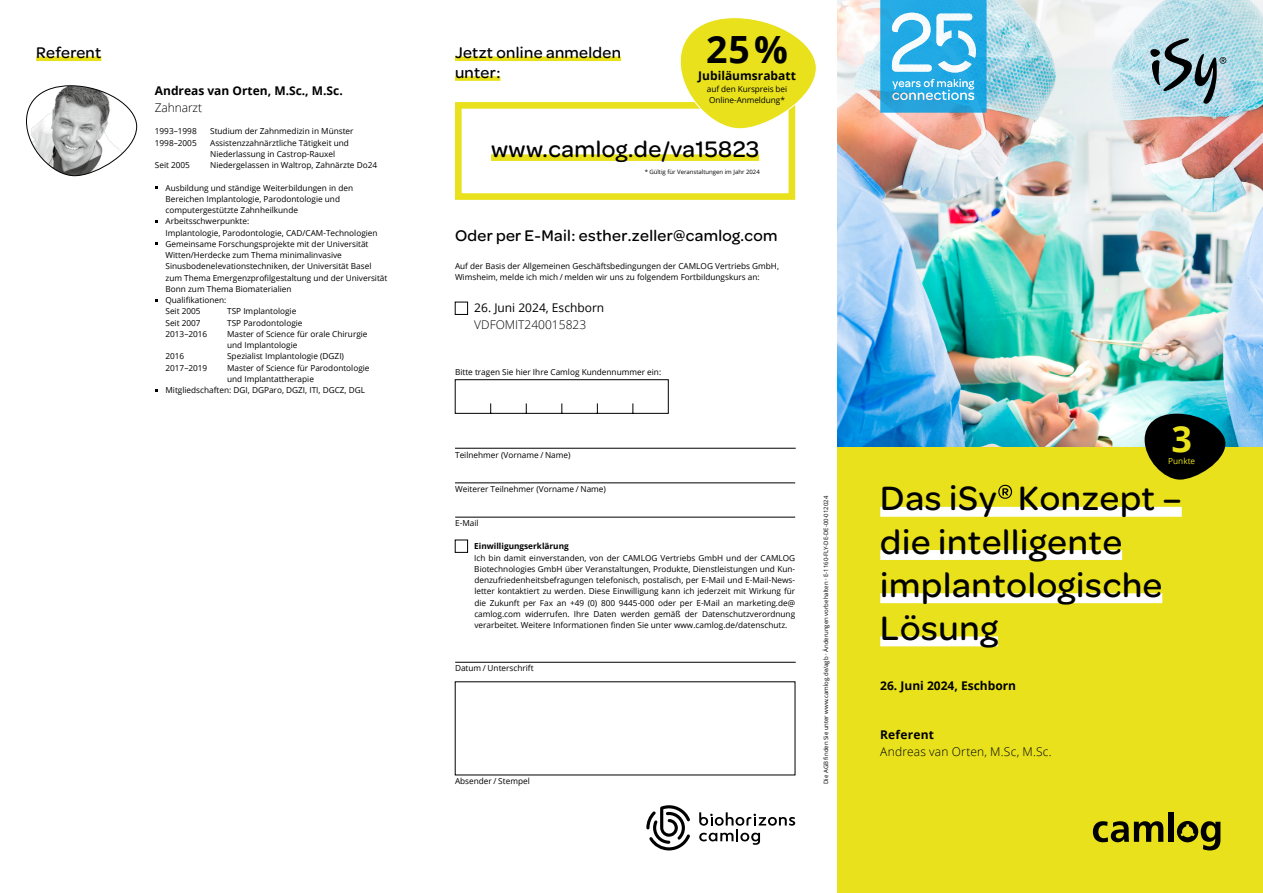
<style>
.page{position:relative;width:1263px;height:893px;background:#fff}
.page>*{position:absolute;margin:0;border:0;box-sizing:border-box;transform-origin:0 0}
.t1{font:700 37.5px "Open Sans";color:#000}
.t2{font:500 36px/43.2px "Omnes";letter-spacing:.02em;color:#000}
.t3{font:700 36px "Open Sans";color:#e8e11c}
.t4{font:500 24px "Omnes";letter-spacing:.02em;color:#000}
.t5{font:500 16.5px/19.8px "Omnes";letter-spacing:.02em;color:#000}
.t6{font:700 12px "Open Sans";color:#000}
.t7{font:300 12px "Open Sans";color:#000}
.t8{font:12px "Open Sans";color:#000}
.t9{font:700 12px "Open Sans";letter-spacing:.02em;color:#000}
.t10{font:8.25px/11.2px "Open Sans";color:#000}
.t11{font:700 8.25px "Open Sans";color:#000}
.t12{font:8.25px "Open Sans";color:#e8e11c}
.t13{font:6px "Open Sans";color:#000}
</style>
<div class="page">
<div style="left:838px;top:446px;width:425px;height:447px;background:#e8e11c"></div>
<div style="left:455px;top:102px;width:340px;height:98px;border:7px solid #e8e11c"></div>
<div style="left:491px;top:154px;width:268px;height:7px;background:#e8e11c"></div>
<img style="left:838px;top:0;width:425px;height:446px">
<hr style="left:455px;top:57px;width:166px;height:4px;background:#e8e11c">
<div style="left:455px;top:76px;width:45px;height:5px;background:#e8e11c"></div>
<svg style="left:699px;top:812px;width:96px;height:33px"></svg>
<svg style="left:646px;top:805px;width:44px;height:45px"></svg>
<hr style="left:455px;top:448px;width:341px;height:1px;background:#000">
<hr style="left:455px;top:483px;width:340px;height:1px;background:#000">
<hr style="left:455px;top:517px;width:340px;height:1px;background:#000">
<hr style="left:455px;top:662px;width:341px;height:1px;background:#000">
<div style="left:455px;top:540px;width:13px;height:13px;border:1px solid #000"></div>
<svg style="left:455px;top:379px;width:214px;height:35px"></svg>
<svg style="left:1093px;top:821px;width:70px;height:21px"></svg>
<div style="left:1168px;top:812px;width:6px;height:30px;background:#000"></div>
<svg style="left:1177px;top:821px;width:43px;height:29px"></svg>
<svg style="left:1150px;top:38px;width:76px;height:66px;background:#8aa8b1"></svg>
<div style="left:455px;top:302px;width:13px;height:13px;border:1px solid #000"></div>
<svg style="left:679px;top:17px;width:138px;height:112px"></svg>
<hr style="left:36px;top:57px;width:65px;height:4px;background:#e8e11c">
<svg style="left:880px;top:0;width:106px;height:113px;background:#4eb8e7"></svg>
<svg style="left:1144px;top:414px;width:81px;height:66px;background:#2a3518"></svg>
<svg style="left:998px;top:485px;width:14px;height:14px"></svg>
<svg style="left:26px;top:85px;width:111px;height:91px"></svg>
<div style="left:880px;top:507px;width:302px;height:10px;background:#fff"></div>
<div style="left:880px;top:550px;width:242px;height:10px;background:#fff"></div>
<div style="left:880px;top:593px;width:282px;height:10px;background:#fff"></div>
<div style="left:880px;top:636px;width:118px;height:10px;background:#fff"></div>
<h3 class="t5" style="left:36px;top:42px;width:67px">Referent</h3>
<h3 class="t6" style="left:155px;top:82px;width:189px">Andreas van Orten, M.Sc., M.Sc.</h3>
<h3 class="t7" style="left:155px;top:99px;width:49px">Zahnarzt</h3>
<p class="t10" style="left:155px;top:125px;width:43px">1993–1998</p>
<p class="t10" style="left:210px;top:125px;width:145px">Studium der Zahnmedizin in Münster</p>
<p class="t10" style="left:155px;top:137px;width:43px">1998–2005</p>
<p class="t10" style="left:210px;top:137px;width:140px">Assistenzzahnärztliche Tätigkeit und<br>Niederlassung in Castrop-Rauxel</p>
<p class="t10" style="left:155px;top:159px;width:37px">Seit 2005</p>
<p class="t10" style="left:210px;top:159px;width:168px">Niedergelassen in Waltrop, Zahnärzte Do24</p>
<p class="t10" style="left:165px;top:182px;width:223px">Ausbildung und ständige Weiterbildungen in den Bereichen Implantologie, Parodontologie und computergestützte Zahnheilkunde<br>Arbeitsschwerpunkte:<br>Implantologie, Parodontologie, CAD/CAM-Technologien Gemeinsame Forschungsprojekte mit der Universität Witten/Herdecke zum Thema minimalinvasive Sinusbodenelevationstechniken, der Universität Basel zum Thema Emergenzprofilgestaltung und der Universität Bonn zum Thema Biomaterialien<br>Qualifikationen:<br>Seit 2005</p>
<p class="t10" style="left:227px;top:305px;width:71px">TSP Implantologie</p>
<p class="t10" style="left:165px;top:317px;width:37px">Seit 2007</p>
<p class="t10" style="left:227px;top:317px;width:77px">TSP Parodontologie</p>
<p class="t10" style="left:165px;top:328px;width:43px">2013–2016</p>
<p class="t10" style="left:227px;top:328px;width:142px">Master of Science für orale Chirurgie und Implantologie</p>
<p class="t10" style="left:165px;top:350px;width:20px">2016</p>
<p class="t10" style="left:227px;top:350px;width:118px">Spezialist Implantologie (DGZI)</p>
<p class="t10" style="left:165px;top:362px;width:43px">2017–2019</p>
<p class="t10" style="left:227px;top:362px;width:144px">Master of Science für Parodontologie</p>
<p class="t10" style="left:227px;top:373px;width:88px">und Implantattherapie</p>
<p class="t10" style="left:165px;top:384px;width:201px">Mitgliedschaften: DGI, DGParo, DGZI, ITI, DGCZ, DGL</p>
<h3 class="t5" style="left:455px;top:42px;width:168px">Jetzt online anmelden unter:</h3>
<h1 class="t1" style="left:706px;top:23px;width:83px">25%</h1>
<p class="t10" style="left:707px;top:83px;width:82px">auf den Kurspreis bei<br>Online-Anmeldung*</p>
<h3 class="t6" style="left:698px;top:67px;width:99px">Jubiläumsrabatt</h3>
<h3 class="t4" style="left:491px;top:132px;width:270px">www.camlog.de/va15823</h3>
<p class="t13" style="left:645px;top:167px;width:116px">* Gültig für Veranstaltungen im Jahr 2024</p>
<h3 class="t5" style="left:455px;top:225px;width:324px">Oder per E-Mail: esther.zeller@camlog.com</h3>
<p class="t10" style="left:455px;top:260px;width:326px">Auf der Basis der Allgemeinen Geschäftsbedingungen der CAMLOG Vertriebs GmbH,<br>Wimsheim, melde ich mich / melden wir uns zu folgendem Fortbildungskurs an:</p>
<h3 class="t8" style="left:474px;top:300px;width:131px">26. Juni 2024, Eschborn</h3>
<h3 class="t7" style="left:474px;top:316px;width:113px">VDFOMIT240015823</h3>
<p class="t10" style="left:455px;top:366px;width:208px">Bitte tragen Sie hier Ihre Camlog Kundennummer ein:</p>
<p class="t10" style="left:455px;top:449px;width:117px">Teilnehmer (Vorname / Name)</p>
<p class="t10" style="left:455px;top:483px;width:152px">Weiterer Teilnehmer (Vorname / Name)</p>
<p class="t10" style="left:455px;top:517px;width:25px">E-Mail</p>
<p class="t11" style="left:474px;top:540px;width:96px">Einwilligungserklärung</p>
<p class="t10" style="left:474px;top:552px;width:322px;text-align:justify">Ich bin damit einverstanden, von der CAMLOG Vertriebs GmbH und der CAMLOG Biotechnologies GmbH über Veranstaltungen, Produkte, Dienstleistungen und Kun&shy;denzufriedenheitsbefragungen telefonisch, postalisch, per E-Mail und E-Mail-News&shy;letter kontaktiert zu werden. Diese Einwilligung kann ich jederzeit mit Wirkung für die Zukunft per Fax an +49 (0) 800 9445-000 oder per E-Mail an marketing.de@ camlog.com widerrufen. Ihre Daten werden gemäß der Datenschutzverordnung verarbeitet. Weitere Informationen finden Sie unter www.camlog.de/datenschutz.</p>
<p class="t10" style="left:455px;top:662px;width:80px">Datum / Unterschrift</p>
<p class="t10" style="left:455px;top:775px;width:76px">Absender / Stempel</p>
<p class="t13" style="left:822px;top:784px;width:290px;rotate:-90deg">Die AGB finden Sie unter www.camlog.de/agb · Änderungen vorbehalten · E-1160-FLY-DE-DE-00-012024</p>
<h2 class="t3" style="left:1171px;top:414px;width:22px">3</h2>
<p class="t12" style="left:1168px;top:456px;width:28px">Punkte</p>
<h2 class="t2" style="left:880px;top:475px;width:303px">Das iSy Konzept – die intelligente implantologische<br>Lösung</h2>
<h3 class="t6" style="left:880px;top:677px;width:137px">26. Juni 2024, Eschborn</h3>
<h3 class="t9" style="left:880px;top:726px;width:55px">Referent</h3>
<h3 class="t7" style="left:880px;top:743px;width:173px">Andreas van Orten, M.Sc, M.Sc.</h3>
</div>
